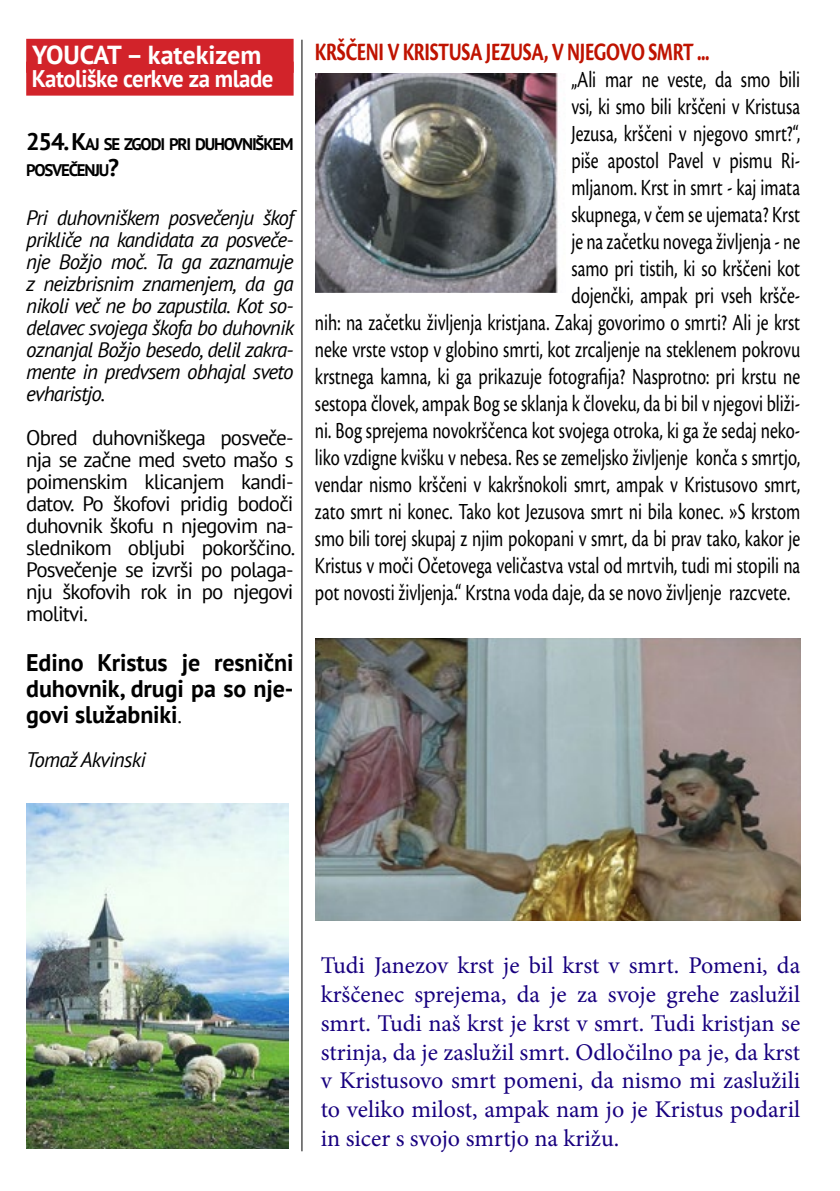
<style>
.page{position:relative;width:840px;height:1191px;background:#fff}
.page>*{position:absolute;margin:0;border:0;box-sizing:border-box;transform-origin:0 0}
.t1{font:700 26px "Cronos Pro";letter-spacing:-.02em;color:#bf1300;scale:.75 1}
.t2{font:700 26px "PT Sans";color:#fff}
.t3{font:24px "Cronos Pro";color:#000;scale:.75 1}
.t4{font:24px/28.8px "Minion Pro";color:#18007f;text-align:justify}
.t5{font:700 24px/26px "PT Sans";letter-spacing:-.005em;color:#000;text-align:justify}
.t6{font:700 24px "PT Sans";letter-spacing:-.02em;color:#fff;scale:.95 1}
.t7{font:italic 21px/22px "PT Sans";letter-spacing:-.04em;color:#000;text-align:justify}
.t8{font:21px/22px "PT Sans";letter-spacing:-.04em;color:#000;text-align:justify}
.t9{font:700 16.8px/26px "PT Sans";letter-spacing:-.07em;color:#000}
.s1{font-size:24px}
.s2{font-weight:400;font-style:italic;font-size:21px}
</style>
<div class="page">
<hr style="left:301px;top:40px;width:1px;height:1111px;background:#000">
<div style="left:26px;top:39px;width:267px;height:34px;background:#d2232a"></div>
<div style="left:26px;top:62px;width:267px;height:34px;background:#d2232a"></div>
<img style="left:315px;top:73px;width:243px;height:219px">
<img style="left:315px;top:638px;width:484px;height:282px">
<img style="left:26px;top:803px;width:262px;height:345px">
<p class="t2" style="left:32px;top:38px;width:231px">YOUCAT – katekizem</p>
<p class="t6" style="left:32px;top:63px;width:255px">Katoliške cerkve za mlade</p>
<p class="t9" style="left:26px;top:131px;width:269px"><span class="s1">254.</span> <span class="s1">K</span>AJ SE ZGODI PRI DUHOVNIŠKEM<br>POSVEČENJU<span class="s1">?</span></p>
<p class="t7" style="left:26px;top:206px;width:269px">Pri duhovniškem posvečenju škof prikliče na kandidata za posveče&shy;nje Božjo moč. Ta ga zaznamuje z neizbrisnim znamenjem, da ga nikoli več ne bo zapustila. Kot so&shy;delavec svojega škofa bo duhovnik oznanjal Božjo besedo, delil zakra&shy;mente in predvsem obhajal sveto evharistjo.</p>
<p class="t8" style="left:26px;top:426px;width:270px">Obred duhovniškega posveče&shy;nja se začne med sveto mašo s poimenskim klicanjem kandi&shy;datov. Po škofovi pridig bodoči duhovnik škofu n njegovim na&shy;slednikom obljubi pokorščino.<br>Posvečenje se izvrši po polaga&shy;nju škofovih rok in po njegovi molitvi.</p>
<p class="t5" style="left:26px;top:649px;width:269px">Edino Kristus je resnični duhovnik, drugi pa so nje&shy;govi služabniki<span class="s2">.</span></p>
<p class="t7" style="left:26px;top:748px;width:121px">Tomaž Akvinski</p>
<p class="t1" style="left:315px;top:37px;width:527px">KRŠČENI V KRISTUSA JEZUSA, V NJEGOVO SMRT ...</p>
<p class="t3" style="left:571px;top:66px;width:306px">„Ali mar ne veste, da smo bili</p>
<p class="t3" style="left:571px;top:93px;width:306px">vsi, ki smo bili krščeni v Kristusa</p>
<p class="t3" style="left:571px;top:120px;width:306px">Jezusa, krščeni v njegovo smrt?“,</p>
<p class="t3" style="left:571px;top:147px;width:306px">piše apostol Pavel v pismu Ri-</p>
<p class="t3" style="left:571px;top:174px;width:306px">mljanom. Krst in smrt - kaj imata</p>
<p class="t3" style="left:571px;top:201px;width:306px">skupnega, v čem se ujemata? Krst</p>
<p class="t3" style="left:571px;top:228px;width:306px">je na začetku novega življenja - ne</p>
<p class="t3" style="left:571px;top:255px;width:306px">samo pri tistih, ki so krščeni kot</p>
<p class="t3" style="left:571px;top:282px;width:306px">dojenčki, ampak pri vseh kršče-</p>
<p class="t3" style="left:315px;top:309px;width:648px">nih: na začetku življenja kristjana. Zakaj govorimo o smrti? Ali je krst</p>
<p class="t3" style="left:315px;top:336px;width:648px">neke vrste vstop v globino smrti, kot zrcaljenje na steklenem pokrovu</p>
<p class="t3" style="left:315px;top:363px;width:648px">krstnega kamna, ki ga prikazuje fotografija? Nasprotno: pri krstu ne</p>
<p class="t3" style="left:315px;top:390px;width:648px">sestopa človek, ampak Bog se sklanja k človeku, da bi bil v njegovi bliži-</p>
<p class="t3" style="left:315px;top:417px;width:648px">ni. Bog sprejema novokrščenca kot svojega otroka, ki ga že sedaj neko-</p>
<p class="t3" style="left:315px;top:444px;width:648px">liko vzdigne kvišku v nebesa. Res se zemeljsko življenje konča s smrtjo,</p>
<p class="t3" style="left:315px;top:471px;width:648px">vendar nismo krščeni v kakršnokoli smrt, ampak v Kristusovo smrt,</p>
<p class="t3" style="left:315px;top:498px;width:648px">zato smrt ni konec. Tako kot Jezusova smrt ni bila konec. »S krstom</p>
<p class="t3" style="left:315px;top:525px;width:648px">smo bili torej skupaj z njim pokopani v smrt, da bi prav tako, kakor je</p>
<p class="t3" style="left:315px;top:552px;width:648px">Kristus v moči Očetovega veličastva vstal od mrtvih, tudi mi stopili na</p>
<p class="t3" style="left:315px;top:579px;width:634px">pot novosti življenja.“ Krstna voda daje, da se novo življenje razcvete.</p>
<p class="t4" style="left:320px;top:951px;width:481px">Tudi Janezov krst je bil krst v smrt. Pomeni, da krščenec sprejema, da je za svoje grehe zaslužil smrt. Tudi naš krst je krst v smrt. Tudi kristjan se strinja, da je zaslužil smrt. Odločilno pa je, da krst v Kristusovo smrt pomeni, da nismo mi zaslužili to veliko milost, ampak nam jo je Kristus podaril in sicer s svojo smrtjo na križu.</p>
</div>
